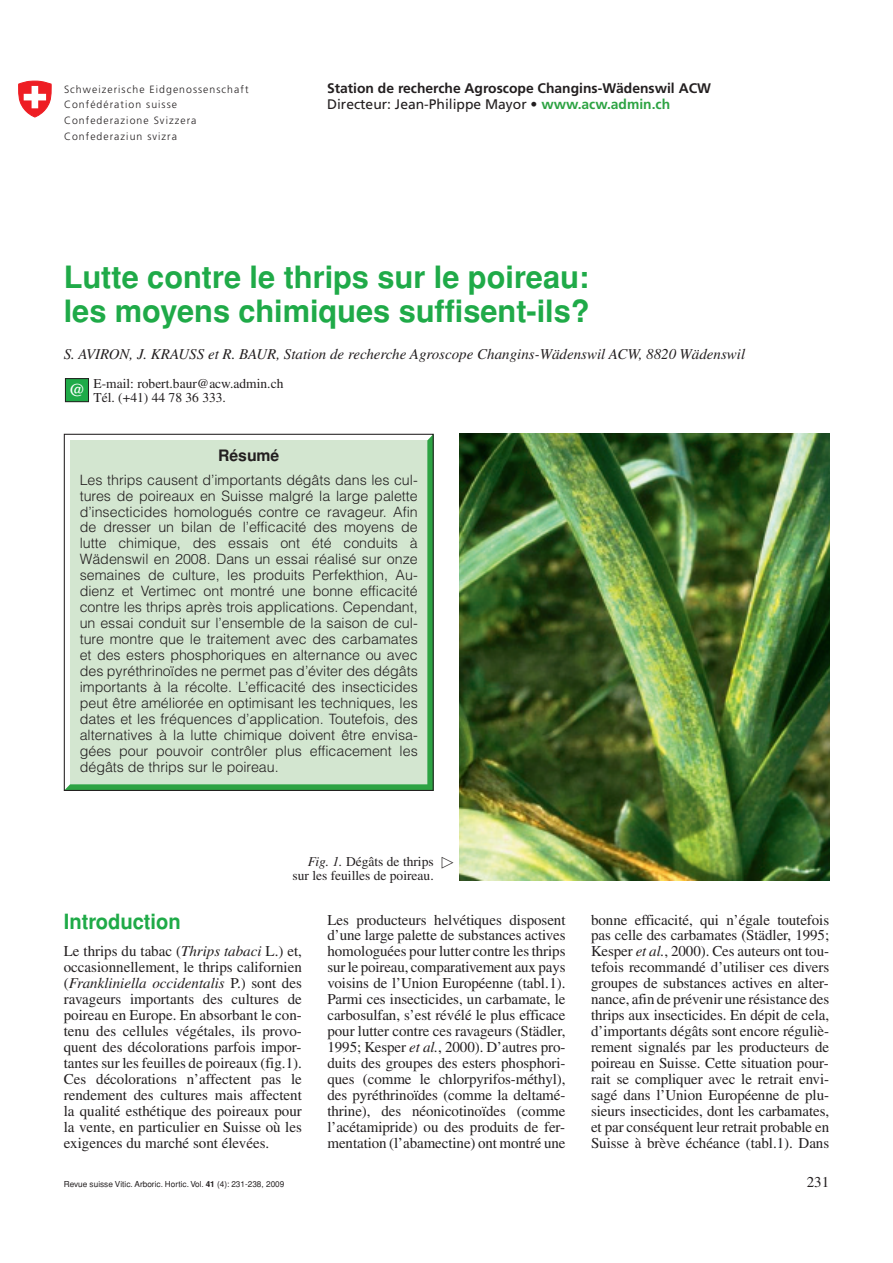
<style>
.page{position:relative;width:893px;height:1263px;background:#fff}
.page>*{position:absolute;margin:0;border:0;box-sizing:border-box;transform-origin:0 0}
.t1{font:700 30.75px/34px "Helvetica";color:#1faa48}
.t2{font:700 21px "Helvetica";color:#1faa48;scale:.96 1}
.t3{font:700 15.75px "Helvetica";color:#231f20}
.t4{font:15px/15.9px "Times";letter-spacing:-.005em;color:#231f20;text-align:justify}
.t5{font:italic 15px "Times";color:#231f20}
.t6{font:300 14.25px/15.9px "Helvetica";color:#231f20;text-align:justify}
.t7{font:700 13.8px/15.8px "Frutiger";color:#231f20}
.t8{font:13.5px/14.2px "Times";color:#231f20}
.t9{font:300 10.5px/15.9px "Frutiger";letter-spacing:.1em;color:#231f20}
.t10{font:8.25px "Helvetica";color:#231f20}
.s1{font-weight:400}
.s2{color:#2da343}
.s3{font-style:italic}
.s4{font-weight:700}
</style>
<div class="page">
<div style="left:66px;top:436px;width:366px;height:353px;background:#d3e6d0"></div>
<div style="left:65px;top:379px;width:24px;height:23px;background:#1faa48"></div>
<div style="left:65px;top:378px;width:24px;height:24px;border:1px solid #231f20"></div>
<svg style="left:18px;top:80px;width:34px;height:38px"></svg>
<div style="left:64px;top:434px;width:370px;height:357px;border:1px solid #231f20"></div>
<img style="left:459px;top:434px;width:370px;height:446px">
<p class="t9" style="left:64px;top:82px;width:186px">Schweizerische Eidgenossenschaft<br>Confédération suisse<br>Confederazione Svizzera<br>Confederaziun svizra</p>
<p class="t7" style="left:327px;top:81px;width:385px">Station de recherche Agroscope Changins-Wädenswil ACW<br><span class="s1">Directeur: Jean-Philippe Mayor</span> • <span class="s2">www.acw.admin.ch</span></p>
<h1 class="t1" style="left:64px;top:260px;width:527px">Lutte contre le thrips sur le poireau: les moyens chimiques suffisent-ils?</h1>
<p class="t5" style="left:64px;top:349px;width:683px">S. AVIRON, J. KRAUSS et R. BAUR, Station de recherche Agroscope Changins-Wädenswil ACW, 8820 Wädenswil</p>
<p class="t8" style="left:69px;top:377px;width:215px;text-indent:24px">E-mail: robert.baur@acw.admin.ch <sup>@</sup> Tél. (+41) 44 78 36 333.</p>
<p class="t3" style="left:218px;top:446px;width:63px">Résumé</p>
<p class="t6" style="left:80px;top:472px;width:340px">Les thrips causent d’importants dégâts dans les cul&shy;tures de poireaux en Suisse malgré la large palette d’insecticides homologués contre ce ravageur. Afin de dresser un bilan de l’efficacité des moyens de lutte chimique, des essais ont été conduits à Wädenswil en 2008. Dans un essai réalisé sur onze semaines de culture, les produits Perfekthion, Au&shy;dienz et Vertimec ont montré une bonne efficacité contre les thrips après trois applications. Cependant, un essai conduit sur l’ensemble de la saison de cul&shy;ture montre que le traitement avec des carbamates et des esters phosphoriques en alternance ou avec des pyréthrinoïdes ne permet pas d’éviter des dégâts importants à la récolte. L’efficacité des insecticides peut être améliorée en optimisant les techniques, les dates et les fréquences d’application. Toutefois, des alternatives à la lutte chimique doivent être envisa&shy;gées pour pouvoir contrôler plus efficacement les dégâts de thrips sur le poireau.</p>
<p class="t8" style="left:292px;top:856px;width:143px;line-height:13.8px;text-align:right"><span class="s3">Fig. 1.</span> Dégâts de thrips sur les feuilles de poireau.</p>
<h2 class="t2" style="left:64px;top:909px;width:123px">Introduction</h2>
<p class="t4" style="left:64px;top:945px;width:240px">Le thrips du tabac (<span class="s3">Thrips tabaci</span> L.) et, occasionnellement, le thrips californien (<span class="s3">Frankliniella occidentalis</span> P.) sont des ravageurs importants des cultures de poireau en Europe. En absorbant le con&shy;tenu des cellules végétales, ils provo&shy;quent des décolorations parfois impor&shy;tantes sur les feuilles de poireaux (fig.1).<br>Ces décolorations n’affectent pas le rendement des cultures mais affectent la qualité esthétique des poireaux pour la vente, en particulier en Suisse où les exigences du marché sont élevées.</p>
<p class="t4" style="left:327px;top:913px;width:240px">Les producteurs helvétiques disposent d’une large palette de substances actives homologuées pour lutter contre les thrips sur le poireau, comparativement aux pays voisins de l’Union Européenne (tabl.1).<br>Parmi ces insecticides, un carbamate, le carbosulfan, s’est révélé le plus efficace pour lutter contre ces ravageurs (Städler, 1995; Kesper <span class="s3">et al.</span>, 2000). D’autres pro&shy;duits des groupes des esters phosphori&shy;ques (comme le chlorpyrifos-méthyl), des pyréthrinoïdes (comme la deltamé&shy;thrine), des néonicotinoïdes (comme l’acétamipride) ou des produits de fer&shy;mentation (l’abamectine) ont montré une</p>
<p class="t4" style="left:591px;top:913px;width:240px">bonne efficacité, qui n’égale toutefois pas celle des carbamates (Städler, 1995; Kesper <span class="s3">et al.</span>, 2000). Ces auteurs ont tou&shy;tefois recommandé d’utiliser ces divers groupes de substances actives en alter&shy;nance, afin de prévenir une résistance des thrips aux insecticides. En dépit de cela, d’importants dégâts sont encore réguliè&shy;rement signalés par les producteurs de poireau en Suisse. Cette situation pour&shy;rait se compliquer avec le retrait envi&shy;sagé dans l’Union Européenne de plu&shy;sieurs insecticides, dont les carbamates, et par conséquent leur retrait probable en Suisse à brève échéance (tabl.1). Dans</p>
<p class="t10" style="left:64px;top:1179px;width:222px">Revue suisse Vitic. Arboric. Hortic. Vol. <span class="s4">41</span> (4): 231-238, 2009</p>
<p class="t4" style="left:807px;top:1175px;width:24px">231</p>
</div>
